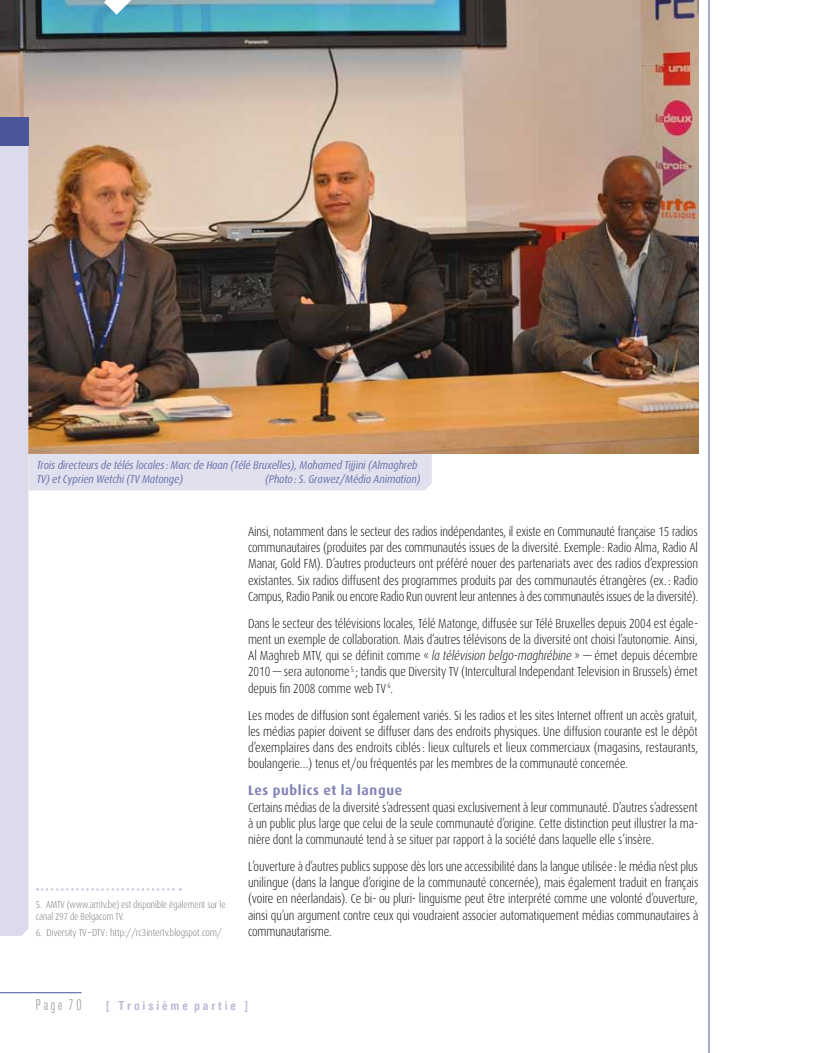
<style>
.page{position:relative;width:815px;height:1053px;background:#fff}
.page>*{position:absolute;margin:0;border:0;box-sizing:border-box;transform-origin:0 0}
.t1{font:300 15px "LT Univers Comp";letter-spacing:.19em;color:#9c9e9f}
.t2{font:700 13.75px "Dax";letter-spacing:.045em;color:#8283b6}
.t3{font:300 13.12px/16.2px "Dax";letter-spacing:-.01em;color:#000;text-align:justify;scale:.84 1}
.t4{font:700 condensed 12.5px "LT Univers";color:#b8b7d6}
.t5{font:italic 11.25px/13.5px "Dax";letter-spacing:-.005em;color:#4a5699;scale:.89 1}
.t6{font:300 10px/12px "Dax";letter-spacing:-.005em;color:#707172;scale:.84 1}
.t7{font:300 10px "Dax";letter-spacing:-.005em;color:#707172;scale:.89 1}
.s1{font-style:italic}
</style>
<div class="page">
<hr style="left:709px;top:0;width:1px;height:1052px;background:#4a5699">
<img style="left:0;top:0;width:698px;height:453px">
<svg style="left:104px;top:0;width:27px;height:15px"></svg>
<div style="left:0;top:117px;width:28px;height:28px;background:#4a5699"></div>
<hr style="left:0;top:992px;width:81px;height:1px;background:#4a5699">
<img style="left:0;top:145px;width:432px;height:790px">
<p class="t5" style="left:37px;top:458px;width:429px">Trois directeurs de télés locales : Marc de Haan (Télé Bruxelles), Mohamed Tijjini (Almaghreb<br>TV) et Cyprien Wetchi (TV Matonge)</p>
<p class="t5" style="left:265px;top:472px;width:176px">(Photo: S. Grawez/Média Animation)</p>
<p class="t6" style="left:36px;top:899px;width:227px">5. AMTV (www.amtv.be) est disponible également sur le canal 297 de Belgacom TV.</p>
<p class="t7" style="left:36px;top:926px;width:211px">6. Diversity TV–DTV: http://rc3intertv.blogspot.com/</p>
<p class="t3" style="left:248px;top:523px;width:538px">Ainsi, notamment dans le secteur des radios indépendantes, il existe en Communauté française 15 radios communautaires (produites par des communautés issues de la diversité. Exemple: Radio Alma, Radio Al Manar, Gold FM). D’autres producteurs ont préféré nouer des partenariats avec des radios d’expression existantes. Six radios diffusent des programmes produits par des communautés étrangères (ex.: Radio Campus, Radio Panik ou encore Radio Run ouvrent leur antennes à des communautés issues de la diversité).</p>
<p class="t3" style="left:248px;top:615px;width:537px">Dans le secteur des télévisions locales, Télé Matonge, diffusée sur Télé Bruxelles depuis 2004 est égale&shy;ment un exemple de collaboration. Mais d’autres télévisons de la diversité ont choisi l’autonomie. Ainsi, Al Maghreb MTV, qui se définit comme « <span class="s1">la télévision belgo-maghrébine</span> » — émet depuis décembre 2010 — sera autonome <sup>5</sup> ; tandis que Diversity TV (Intercultural Independant Television in Brussels) émet depuis fin 2008 comme web TV <sup>6</sup>.</p>
<p class="t3" style="left:248px;top:707px;width:537px">Les modes de diffusion sont également variés. Si les radios et les sites Internet offrent un accès gratuit, les médias papier doivent se diffuser dans des endroits physiques. Une diffusion courante est le dépôt d’exemplaires dans des endroits ciblés: lieux culturels et lieux commerciaux (magasins, restaurants, boulangerie…) tenus et/ou fréquentés par les membres de la communauté concernée.</p>
<p class="t2" style="left:248px;top:782px;width:156px">Les publics et la langue</p>
<p class="t3" style="left:248px;top:799px;width:537px">Certains médias de la diversité s’adressent quasi exclusivement à leur communauté. D’autres s’adressent à un public plus large que celui de la seule communauté d’origine. Cette distinction peut illustrer la ma&shy;nière dont la communauté tend à se situer par rapport à la société dans laquelle elle s’insère.</p>
<p class="t3" style="left:248px;top:858px;width:538px">L’ouverture à d’autres publics suppose dès lors une accessibilité dans la langue utilisée : le média n’est plus unilingue (dans la langue d’origine de la communauté concernée), mais également traduit en français (voire en néerlandais). Ce bi- ou pluri- linguisme peut être interprété comme une volonté d’ouverture, ainsi qu’un argument contre ceux qui voudraient associer automatiquement médias communautaires à communautarisme.</p>
<p class="t1" style="left:36px;top:996px;width:47px">Page 70</p>
<p class="t4" style="left:106px;top:998px;width:143px">[ T roisième partie ]</p>
</div>
